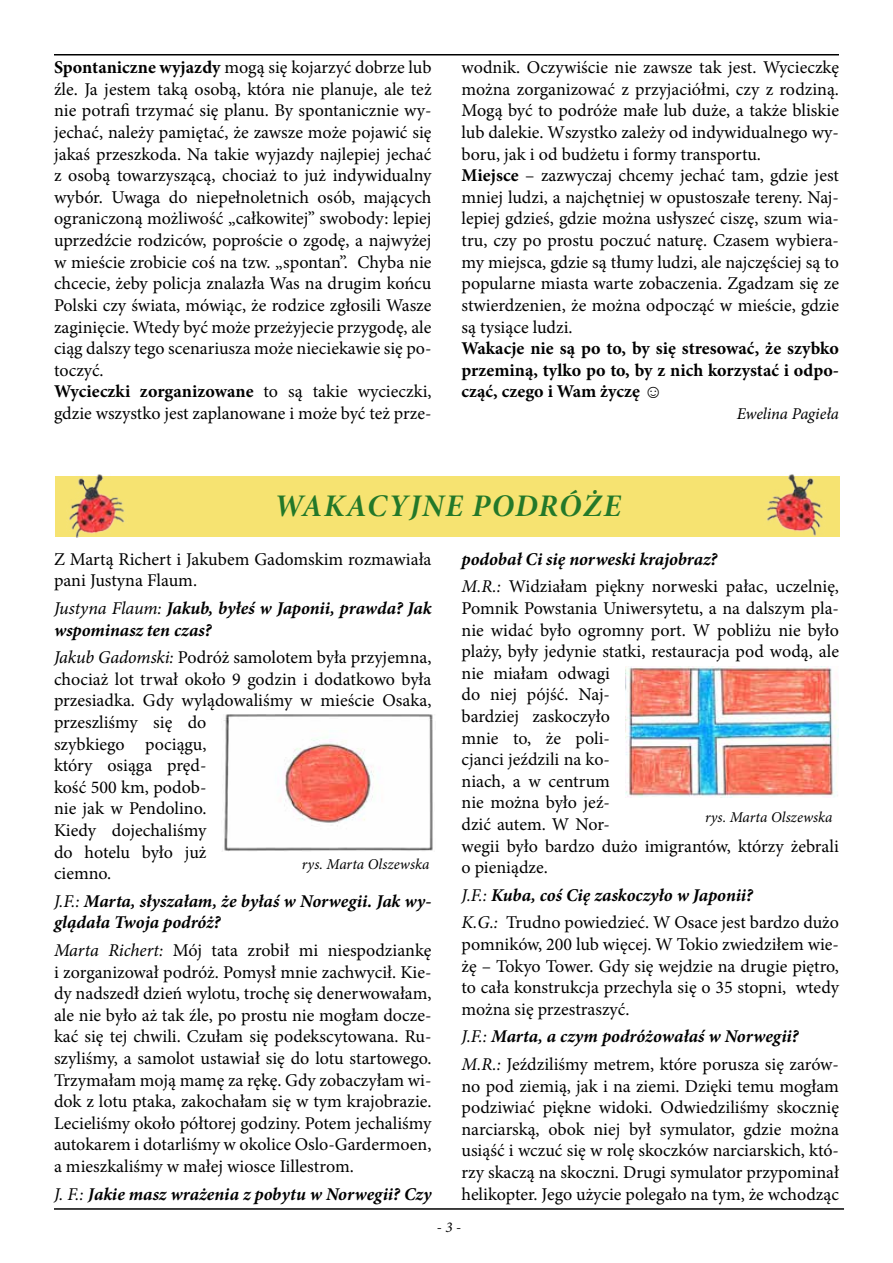
<style>
.page{position:relative;width:893px;height:1263px;background:#fff}
.page>*{position:absolute;margin:0;border:0;box-sizing:border-box;transform-origin:0 0}
.t1{font:31.5px "Minion Pro Bold It Subh";letter-spacing:.05em;color:#237829}
.t2{font:18px/21.6px "Minion Pro";color:#000}
.t3{font:italic 700 18px/21.6px "Minion Pro";color:#000}
.t4{font:700 18px/21.6px "Minion Pro";color:#000;text-align:justify}
.t5{font:italic 16.5px "Minion Pro";letter-spacing:-.01em;color:#000}
.t6{font:italic 15px "Minion Pro";letter-spacing:.005em;color:#000}
.s1{font-weight:700}
.s2{font-family:"Franklin Gothic";font-weight:600;font-stretch:condensed}
.s3{font-weight:400}
.s4{font-style:italic}
.s5{font-family:"Minion Pro Bold It Subh";font-weight:400;font-style:normal}
.s6{font-weight:700;font-style:italic}
</style>
<div class="page">
<hr style="left:54px;top:54px;width:785px;height:2px;background:#000">
<hr style="left:54px;top:1208px;width:790px;height:2px;background:#000">
<img style="left:625px;top:667px;width:214px;height:130px">
<img style="left:222px;top:714px;width:211px;height:137px">
<div style="left:55px;top:477px;width:785px;height:60px;background:#f6e371"></div>
<img style="left:66px;top:474px;width:62px;height:63px">
<img style="left:763px;top:474px;width:62px;height:62px">
<p class="t2" style="left:54px;top:57px;width:379px"><span class="s1">Spontaniczne wyjazdy</span> mogą się kojarzyć dobrze lub źle. Ja jestem taką osobą, która nie planuje, ale też nie potrafi trzymać się planu. By spontanicznie wy&shy;jechać, należy pamiętać, że zawsze może pojawić się jakaś przeszkoda. Na takie wyjazdy najlepiej jechać z osobą towarzyszącą, chociaż to już indywidualny wybór. Uwaga do niepełnoletnich osób, mających ograniczoną możliwość „całkowitej” swobody: lepiej uprzedźcie rodziców, poproście o zgodę, a najwyżej w mieście zrobicie coś na tzw. „spontan”. Chyba nie chcecie, żeby policja znalazła Was na drugim końcu Polski czy świata, mówiąc, że rodzice zgłosili Wasze zaginięcie. Wtedy być może przeżyjecie przygodę, ale ciąg dalszy tego scenariusza może nieciekawie się po&shy;toczyć.<br><span class="s1">Wycieczki zorganizowane</span> to są takie wycieczki, gdzie wszystko jest zaplanowane i może być też prze-</p>
<p class="t2" style="left:461px;top:57px;width:379px">wodnik. Oczywiście nie zawsze tak jest. Wycieczkę można zorganizować z przyjaciółmi, czy z rodziną.<br>Mogą być to podróże małe lub duże, a także bliskie lub dalekie. Wszystko zależy od indywidualnego wy&shy;boru, jak i od budżetu i formy transportu.<br><span class="s1">Miejsce</span> – zazwyczaj chcemy jechać tam, gdzie jest mniej ludzi, a najchętniej w opustoszałe tereny. Naj&shy;lepiej gdzieś, gdzie można usłyszeć ciszę, szum wia&shy;tru, czy po prostu poczuć naturę. Czasem wybiera&shy;my miejsca, gdzie są tłumy ludzi, ale najczęściej są to popularne miasta warte zobaczenia. Zgadzam się ze stwierdzenien, że można odpocząć w mieście, gdzie są tysiące ludzi.</p>
<p class="t4" style="left:461px;top:337px;width:379px">Wakacje nie są po to, by się stresować, że szybko przeminą, tylko po to, by z nich korzystać i odpo&shy;cząć, czego i Wam życzę <span class="s2">☺</span></p>
<p class="t5" style="left:737px;top:402px;width:104px">Ewelina Pagieła</p>
<h1 class="t1" style="left:274px;top:484px;width:348px">WAKACYJNE PODRÓŻE</h1>
<p class="t2" style="left:54px;top:548px;width:379px">Z Martą Richert i Jakubem Gadomskim rozmawiała pani Justyna Flaum.</p>
<p class="t3" style="left:54px;top:597px;width:379px"><span class="s3">Justyna Flaum:</span> Jakub, byłeś w Japonii, prawda? Jak wspominasz ten czas?</p>
<p class="t2" style="left:54px;top:647px;width:379px"><span class="s4">Jakub Gadomski:</span> Podróż samolotem była przyjemna, chociaż lot trwał około 9 godzin i dodatkowo była przesiadka. Gdy wylądowaliśmy w mieście Osaka, przeszliśmy się do<br>szybkiego pociągu,<br>który osiąga pręd-<br>kość 500 km, podob-<br>nie jak w Pendolino.<br>Kiedy dojechaliśmy<br>do hotelu było już<br>ciemno.</p>
<p class="t3" style="left:54px;top:890px;width:379px"><span class="s3">J.F.:</span> Marta, słyszałam, że byłaś w Norwegii. Jak wy&shy;glądała Twoja podróż?</p>
<p class="t2" style="left:54px;top:939px;width:379px;text-align:justify"><span class="s4">Marta Richert:</span> Mój tata zrobił mi niespodziankę i zorganizował podróż. Pomysł mnie zachwycił. Kie&shy;dy nadszedł dzień wylotu, trochę się denerwowałam, ale nie było aż tak źle, po prostu nie mogłam docze&shy;kać się tej chwili. Czułam się podekscytowana. Ru&shy;szyliśmy, a samolot ustawiał się do lotu startowego.<br>Trzymałam moją mamę za rękę. Gdy zobaczyłam wi&shy;dok z lotu ptaka, zakochałam się w tym krajobrazie.<br>Lecieliśmy około półtorej godziny. Potem jechaliśmy autokarem i dotarliśmy w okolice Oslo-Gardermoen, a mieszkaliśmy w małej wiosce Iillestrom.</p>
<p class="t3" style="left:54px;top:1183px;width:379px"><span class="s3">J. F.:</span> <span class="s5">J</span>akie masz wrażenia z pobytu w Norwegii? Czy</p>
<p class="t6" style="left:302px;top:854px;width:129px">rys. Marta Olszewska</p>
<p class="t2" style="left:461px;top:545px;width:379px;line-height:27.6px"><span class="s6">podobał Ci się norweski krajobraz?<br></span><span class="s4">M.R.:</span> Widziałam piękny norweski pałac, uczelnię,</p>
<p class="t2" style="left:461px;top:597px;width:379px">Pomnik Powstania Uniwersytetu, a na dalszym pla&shy;nie widać było ogromny port. W pobliżu nie było plaży, były jedynie statki, restauracja pod wodą, ale nie miałam odwagi<br>do niej pójść. Naj-<br>bardziej zaskoczyło<br>mnie to, że poli-<br>cjanci jeździli na ko-<br>niach, a w centrum<br>nie można było jeź-<br>dzić autem. W Nor-<br>wegii było bardzo dużo imigrantów, którzy żebrali o pieniądze.</p>
<p class="t2" style="left:461px;top:881px;width:379px;line-height:27.6px"><span class="s4">J.F.:</span> <span class="s6">Kuba, coś Cię zaskoczyło w Japonii?<br></span><span class="s4">K.G.:</span> Trudno powiedzieć. W Osace jest bardzo dużo</p>
<p class="t2" style="left:461px;top:933px;width:379px;text-align:justify">pomników, 200 lub więcej. W Tokio zwiedziłem wie&shy;żę – Tokyo Tower. Gdy się wejdzie na drugie piętro, to cała konstrukcja przechyla się o 35 stopni, wtedy można się przestraszyć.</p>
<p class="t2" style="left:461px;top:1023px;width:379px;line-height:27.6px"><span class="s4">J.F.:</span> <span class="s6">Marta, a czym podróżowałaś w Norwegii?<br></span><span class="s4">M.R.:</span> Jeździliśmy metrem, które porusza się zarów-</p>
<p class="t2" style="left:461px;top:1075px;width:379px;text-align:justify">no pod ziemią, jak i na ziemi. Dzięki temu mogłam podziwiać piękne widoki. Odwiedziliśmy skocznię narciarską, obok niej był symulator, gdzie można usiąść i wczuć się w rolę skoczków narciarskich, któ&shy;rzy skaczą na skoczni. Drugi symulator przypominał helikopter. Jego użycie polegało na tym, że wchodząc</p>
<p class="t6" style="left:705px;top:807px;width:129px">rys. Marta Olszewska</p>
<p class="t6" style="left:437px;top:1217px;width:26px">- 3 -</p>
</div>
